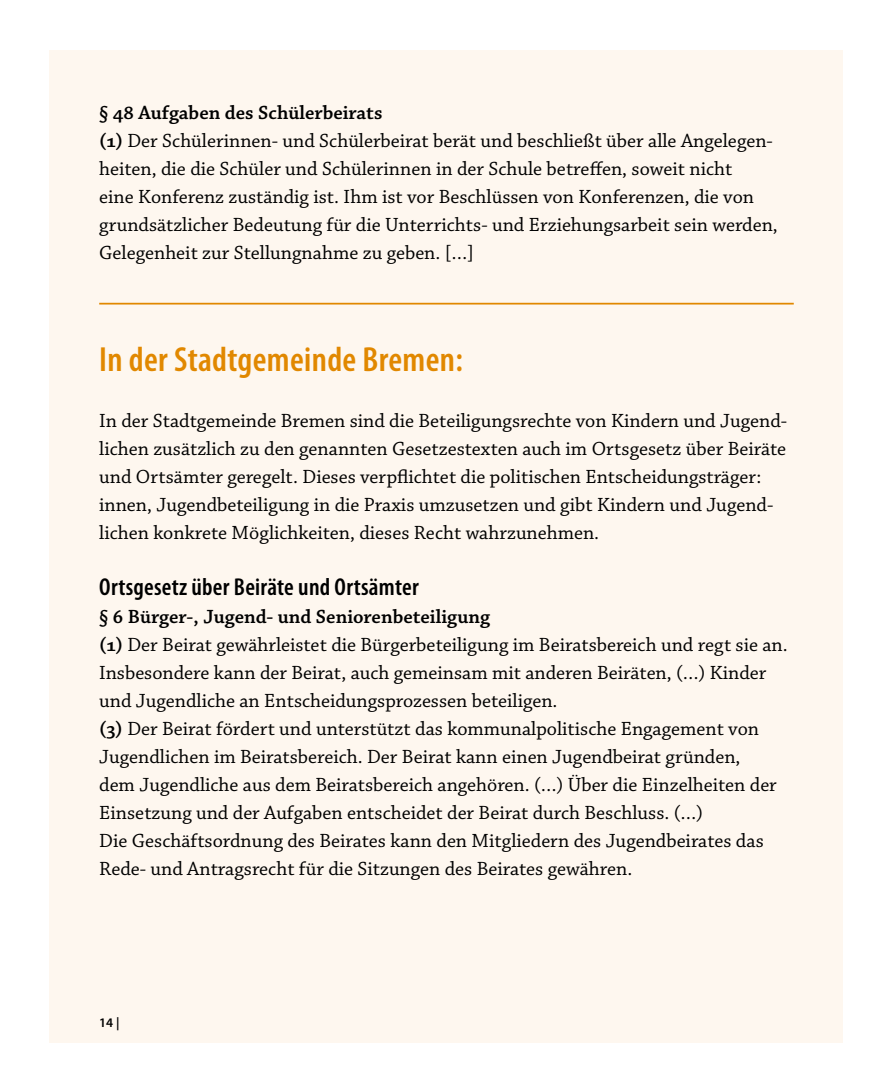
<style>
.page{position:relative;width:893px;height:1092px;background:#fff}
.page>*{position:absolute;margin:0;border:0;box-sizing:border-box;transform-origin:0 0}
.t1{font:600 condensed 35px "Myriad Pro";letter-spacing:.01em;color:#e18800}
.t2{font:600 condensed 24.5px "Myriad Pro";letter-spacing:.01em;color:#000}
.t3{font:20.12px/28px "Chaparral Pro";color:#000}
.t4{font:600 13.12px "Myriad Pro";color:#000}
.s1{font-weight:600}
</style>
<div class="page">
<div style="left:50px;top:50px;width:793px;height:992px;background:#fef7ef"></div>
<hr style="left:99px;top:303px;width:695px;height:1px;background:#e18800">
<p class="t3" style="left:99px;top:99px;width:680px"><span class="s1">§ 48 Aufgaben des Schülerbeirats<br>(1)</span> Der Schülerinnen- und Schülerbeirat berät und beschließt über alle Angelegen&shy;heiten, die die Schüler und Schülerinnen in der Schule betreffen, soweit nicht<br>eine Konferenz zuständig ist. Ihm ist vor Beschlüssen von Konferenzen, die von grundsätzlicher Bedeutung für die Unterrichts- und Erziehungsarbeit sein werden, Gelegenheit zur Stellungnahme zu geben. […]</p>
<h1 class="t1" style="left:99px;top:340px;width:365px">In der Stadtgemeinde Bremen:</h1>
<p class="t3" style="left:99px;top:407px;width:689px">In der Stadtgemeinde Bremen sind die Beteiligungsrechte von Kindern und Jugend&shy;lichen zusätzlich zu den genannten Gesetzestexten auch im Ortsgesetz über Beiräte und Ortsämter geregelt. Dieses verpflichtet die politischen Entscheidungsträger: innen, Jugendbeteiligung in die Praxis umzusetzen und gibt Kindern und Jugend&shy;lichen konkrete Möglichkeiten, dieses Recht wahrzunehmen.</p>
<p class="t2" style="left:99px;top:573px;width:321px">Ortsgesetz über Beiräte und Ortsämter</p>
<p class="t3" style="left:99px;top:603px;width:690px"><span class="s1">§ 6 Bürger-, Jugend- und Seniorenbeteiligung<br>(1)</span> Der Beirat gewährleistet die Bürgerbeteiligung im Beiratsbereich und regt sie an.<br>Insbesondere kann der Beirat, auch gemeinsam mit anderen Beiräten, (…) Kinder und Jugendliche an Entscheidungsprozessen beteiligen.<br><span class="s1">(3)</span> Der Beirat fördert und unterstützt das kommunalpolitische Engagement von Jugendlichen im Beiratsbereich. Der Beirat kann einen Jugendbeirat gründen,<br>dem Jugendliche aus dem Beiratsbereich angehören. (…) Über die Einzelheiten der Einsetzung und der Aufgaben entscheidet der Beirat durch Beschluss. (…)<br>Die Geschäftsordnung des Beirates kann den Mitgliedern des Jugendbeirates das Rede- und Antragsrecht für die Sitzungen des Beirates gewähren.</p>
<p class="t4" style="left:99px;top:1014px;width:22px">14 |</p>
</div>
